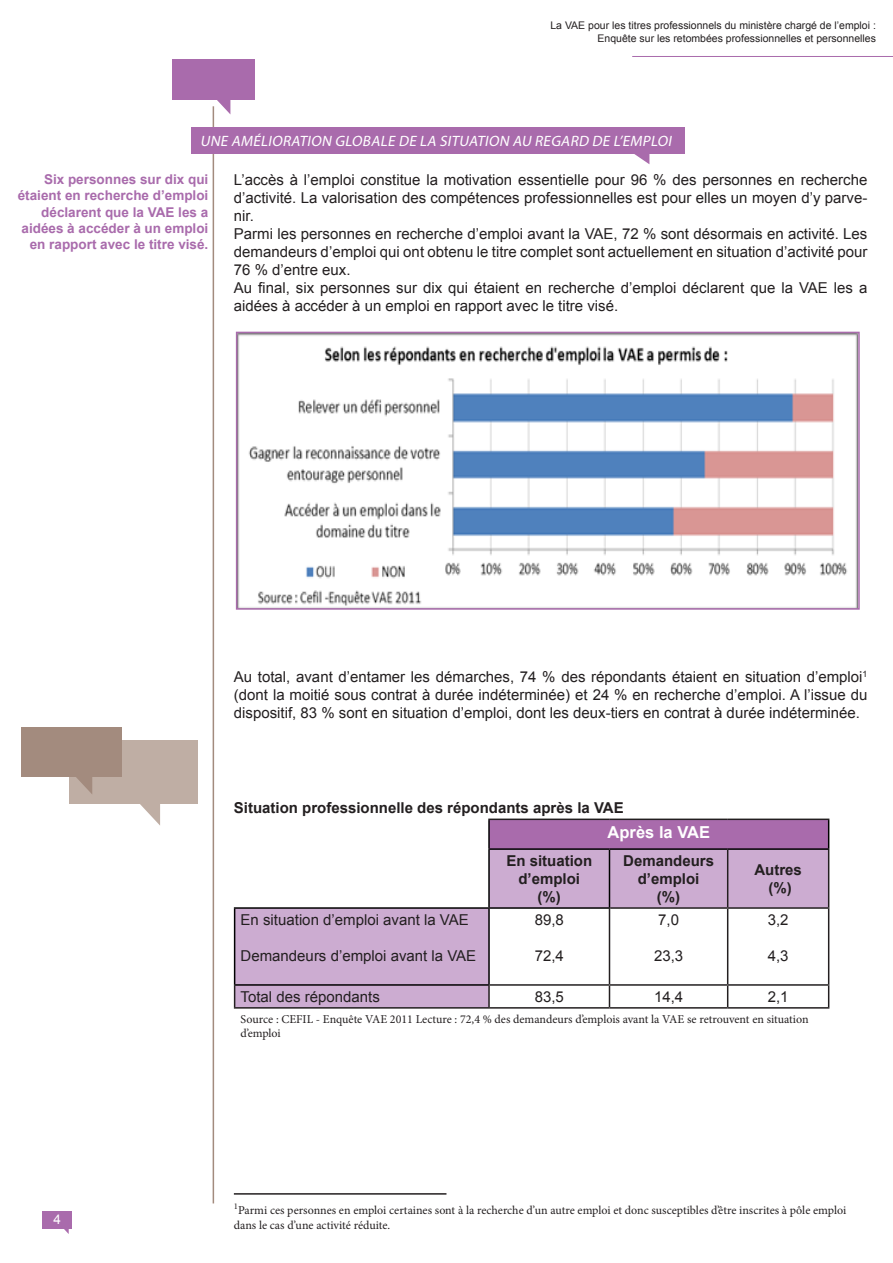
<style>
.page{position:relative;width:893px;height:1263px;background:#fff}
.page>*{position:absolute;margin:0;border:0;box-sizing:border-box;transform-origin:0 0}
.t1{font:700 16.5px "Arial";color:#fff}
.t2{font:15px/18px "Arial";color:#231f20;text-align:justify}
.t3{font:700 15px "Arial";color:#231f20}
.t4{font:italic 15px "Myriad Pro";color:#fff}
.t5{font:700 13.5px/16.2px "Arial";color:#a96bac;text-align:right}
.t6{font:13.5px "Arial";color:#fff}
.t7{font:12px/14.4px "Minion Pro";color:#231f20}
.t8{font:10.5px "Arial";color:#231f20}
</style>
<div class="page">
<hr style="left:213px;top:106px;width:1px;height:1097px;background:#a38b7e">
<div style="left:191px;top:128px;width:494px;height:26px;background:#a96bac"></div>
<svg style="left:634px;top:154px;width:15px;height:10px"></svg>
<hr style="left:632px;top:56px;width:261px;height:1px;background:#a96bac">
<div style="left:69px;top:740px;width:129px;height:63px;background:#bfaea4"></div>
<svg style="left:119px;top:803px;width:41px;height:23px"></svg>
<div style="left:21px;top:727px;width:101px;height:50px;background:#a38b7e"></div>
<svg style="left:76px;top:777px;width:16px;height:17px"></svg>
<div style="left:172px;top:60px;width:83px;height:40px;background:#a96bac"></div>
<svg style="left:212px;top:100px;width:18px;height:14px"></svg>
<svg style="left:64px;top:1229px;width:5px;height:5px"></svg>
<div style="left:42px;top:1211px;width:30px;height:18px;background:#a96bac"></div>
<hr style="left:234px;top:1193px;width:212px;height:1px;background:#231f20">
<div style="left:489px;top:819px;width:340px;height:30px;background:#a96bac"></div>
<svg style="left:235px;top:850px;width:593px;height:157px"></svg>
<hr style="left:488px;top:818px;width:121px;height:2px;background:#231f20">
<hr style="left:609px;top:818px;width:119px;height:2px;background:#231f20">
<hr style="left:728px;top:818px;width:101px;height:2px;background:#231f20">
<hr style="left:727px;top:850px;width:1px;height:57px;background:#231f20">
<hr style="left:828px;top:850px;width:1px;height:57px;background:#231f20">
<hr style="left:610px;top:907px;width:118px;height:2px;background:#231f20">
<hr style="left:609px;top:909px;width:1px;height:75px;background:#231f20">
<hr style="left:728px;top:907px;width:101px;height:2px;background:#231f20">
<hr style="left:727px;top:909px;width:1px;height:75px;background:#231f20">
<hr style="left:828px;top:909px;width:1px;height:75px;background:#231f20">
<svg style="left:234px;top:986px;width:1px;height:21px"></svg>
<hr style="left:609px;top:984px;width:119px;height:2px;background:#231f20">
<svg style="left:609px;top:986px;width:1px;height:21px"></svg>
<hr style="left:728px;top:984px;width:101px;height:2px;background:#231f20">
<svg style="left:727px;top:986px;width:1px;height:21px"></svg>
<svg style="left:828px;top:986px;width:1px;height:21px"></svg>
<hr style="left:234px;top:1007px;width:255px;height:1px;background:#231f20">
<hr style="left:489px;top:1007px;width:120px;height:1px;background:#231f20">
<hr style="left:609px;top:1007px;width:119px;height:1px;background:#231f20">
<hr style="left:728px;top:1007px;width:101px;height:1px;background:#231f20">
<hr style="left:488px;top:848px;width:121px;height:2px;background:#000">
<hr style="left:609px;top:848px;width:119px;height:2px;background:#000">
<hr style="left:728px;top:848px;width:101px;height:2px;background:#000">
<hr style="left:490px;top:984px;width:119px;height:2px;background:#231f20">
<hr style="left:488px;top:986px;width:2px;height:21px;background:#231f20">
<hr style="left:234px;top:907px;width:255px;height:2px;background:#000">
<hr style="left:234px;top:909px;width:1px;height:75px;background:#000">
<hr style="left:488px;top:909px;width:2px;height:75px;background:#000">
<hr style="left:234px;top:984px;width:256px;height:2px;background:#000">
<hr style="left:488px;top:820px;width:2px;height:28px;background:#000">
<svg style="left:828px;top:820px;width:1px;height:28px"></svg>
<hr style="left:488px;top:850px;width:2px;height:57px;background:#000">
<hr style="left:609px;top:850px;width:1px;height:57px;background:#000">
<hr style="left:489px;top:907px;width:121px;height:2px;background:#000">
<img style="left:239px;top:335px;width:618px;height:272px">
<div style="left:236px;top:332px;width:624px;height:278px;border:2px solid #a96bac"></div>
<p class="t8" style="left:550px;top:18px;width:327px">La VAE pour les titres professionnels du ministère chargé de l’emploi :</p>
<p class="t8" style="left:597px;top:31px;width:280px">Enquête sur les retombées professionnelles et personnelles</p>
<p class="t4" style="left:200px;top:131px;width:476px">UNE AMÉLIORATION GLOBALE DE LA SITUATION AU REGARD DE L’EMPLOI</p>
<p class="t5" style="left:18px;top:172px;width:192px">Six personnes sur dix qui étaient en recherche d’emploi déclarent que la VAE les a aidées à accéder à un emploi en rapport avec le titre visé.</p>
<p class="t2" style="left:234px;top:171px;width:635px">L’accès à l’emploi constitue la motivation essentielle pour 96 % des personnes en recherche d’activité. La valorisation des compétences professionnelles est pour elles un moyen d’y parve&shy;nir.</p>
<p class="t2" style="left:234px;top:225px;width:635px">Parmi les personnes en recherche d’emploi avant la VAE, 72 % sont désormais en activité. Les demandeurs d’emploi qui ont obtenu le titre complet sont actuellement en situation d’activité pour 76 % d’entre eux.</p>
<p class="t2" style="left:234px;top:279px;width:635px">Au final, six personnes sur dix qui étaient en recherche d’emploi déclarent que la VAE les a aidées à accéder à un emploi en rapport avec le titre visé.</p>
<p class="t6" style="left:53px;top:1210px;width:9px">4</p>
<p class="t2" style="left:234px;top:668px;width:635px">Au total, avant d’entamer les démarches, 74 % des répondants étaient en situation d’emploi<sup>1 </sup>(dont la moitié sous contrat à durée indéterminée) et 24 % en recherche d’emploi. A l’issue du dispositif, 83 % sont en situation d’emploi, dont les deux-tiers en contrat à durée indéterminée.</p>
<p class="t3" style="left:234px;top:797px;width:391px">Situation professionnelle des répondants après la VAE</p>
<p class="t1" style="left:608px;top:822px;width:104px">Après la VAE</p>
<p class="t3" style="left:506px;top:851px;width:87px">En situation</p>
<p class="t3" style="left:518px;top:869px;width:63px">d’emploi</p>
<p class="t3" style="left:538px;top:887px;width:25px">(%)</p>
<p class="t3" style="left:623px;top:851px;width:92px">Demandeurs</p>
<p class="t3" style="left:638px;top:869px;width:63px">d’emploi</p>
<p class="t3" style="left:657px;top:887px;width:25px">(%)</p>
<p class="t2" style="left:241px;top:911px;width:230px">En situation d’emploi avant la VAE</p>
<p class="t2" style="left:241px;top:947px;width:237px">Demandeurs d’emploi avant la VAE</p>
<p class="t2" style="left:535px;top:911px;width:31px">89,8</p>
<p class="t2" style="left:535px;top:947px;width:31px">72,4</p>
<p class="t2" style="left:658px;top:911px;width:22px">7,0</p>
<p class="t2" style="left:654px;top:947px;width:31px">23,3</p>
<p class="t3" style="left:754px;top:860px;width:49px">Autres</p>
<p class="t3" style="left:769px;top:878px;width:25px">(%)</p>
<p class="t2" style="left:768px;top:911px;width:22px">3,2</p>
<p class="t2" style="left:768px;top:947px;width:22px">4,3</p>
<p class="t2" style="left:241px;top:988px;width:141px">Total des répondants</p>
<p class="t2" style="left:535px;top:988px;width:31px">83,5</p>
<p class="t2" style="left:654px;top:988px;width:31px">14,4</p>
<p class="t2" style="left:768px;top:988px;width:22px">2,1</p>
<p class="t7" style="left:241px;top:1011px;width:569px">Source : CEFIL - Enquête VAE 2011 Lecture : 72,4 % des demandeurs d’emplois avant la VAE se retrouvent en situation d’emploi</p>
<p class="t7" style="left:234px;top:1203px;width:614px"><sup>1</sup>Parmi ces personnes en emploi certaines sont à la recherche d’un autre emploi et donc susceptibles d’être inscrites à pôle emploi dans le cas d’une activité réduite.</p>
</div>
